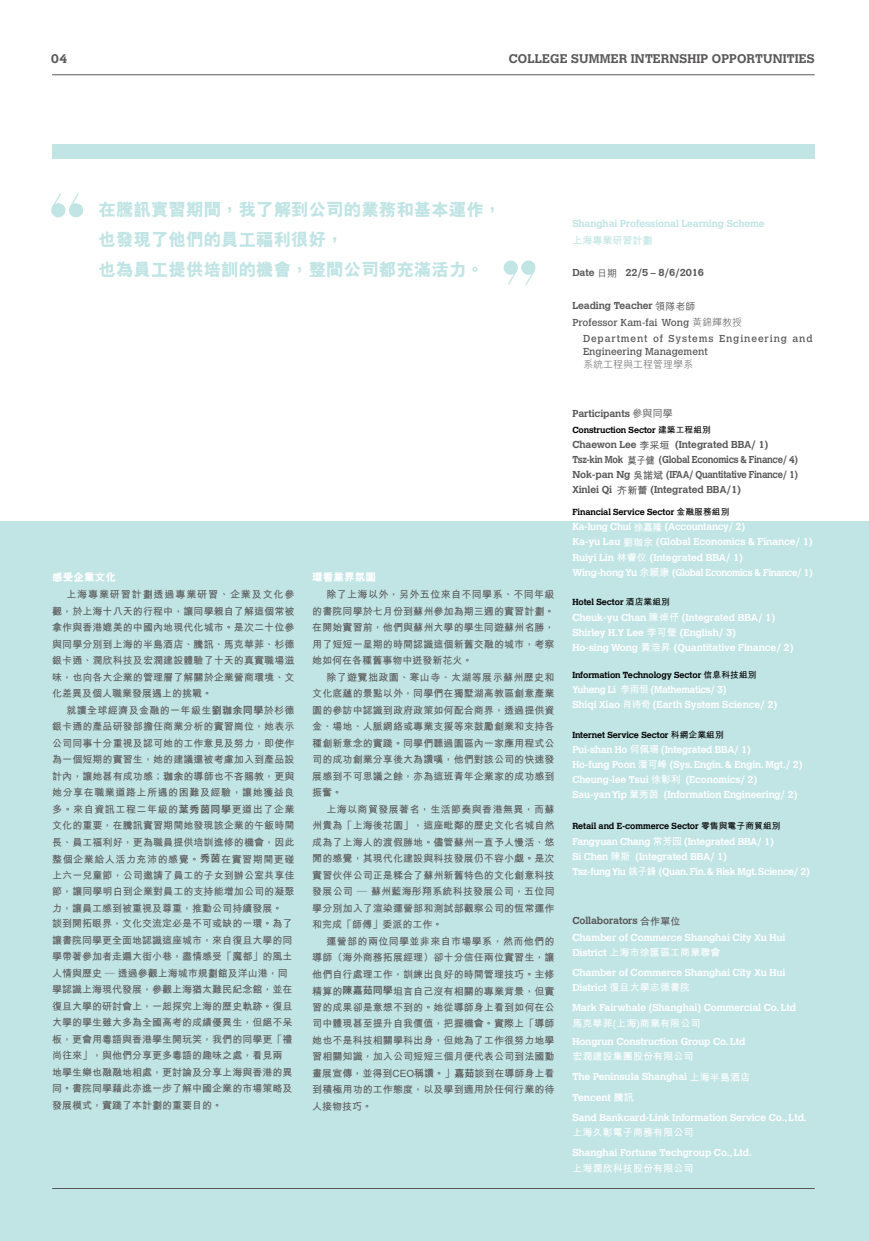
<style>
.page{position:relative;width:869px;height:1241px;background:#fff}
.page>*{position:absolute;margin:0;border:0;box-sizing:border-box;transform-origin:0 0}
.t1{font:800 17.5px/30px "M Hei HK";color:#c1e4e5}
.t2{font:700 12.5px "Calvert";letter-spacing:.01em;color:#595757}
.t3{font:800 10.62px "M Hei HK";color:#fff}
.t4{font:700 10px/16.5px "M Hei HK";color:#595757;text-align:justify}
.t5{font:700 10px/15px "Calvert";letter-spacing:-.01em;color:#fff}
.t6{font:700 10px/15px "Calvert";letter-spacing:-.03em;color:#595757}
.t7{font:700 10px "M Hei HK";letter-spacing:.01em;color:#fff}
.t8{font:700 10px/15px "Calvert";letter-spacing:-.01em;color:#fff;scale:.96 1}
.t9{font:700 10px "Calvert";letter-spacing:-.01em;color:#595757}
.t10{font:10px "Calvert";color:#595757}
.t11{font:700 10px "Calvert";letter-spacing:-.01em;color:#c1e4e5}
.t12{font:10px "Calvert";letter-spacing:.085em;color:#595757}
.t13{font:300 10px "M Hei HK";color:#595757}
.t14{font:700 10px "M Hei HK";color:#c1e4e5}
.t15{font:700 8.75px "Calvert";letter-spacing:-.01em;color:#000}
.s1{font-weight:800}
.s2{font-family:"M Hei HK";font-weight:500}
.s3{font-family:"M Hei HK";font-weight:300}
.s4{font-family:"M Hei HK"}
.s5{font-family:"Microsoft Jheng Hei"}
.s6{color:#595757}
.s7{font-family:"M Hei HK";color:#595757}
.s8{font-family:"Calvert"}
</style>
<div class="page">
<div style="left:0;top:521px;width:868px;height:719px;background:#c1e4e5"></div>
<hr style="left:52px;top:75px;width:762px;height:1px;background:#595757">
<hr style="left:52px;top:1187px;width:762px;height:1px;background:#595757">
<div style="left:52px;top:145px;width:762px;height:14px;background:#c1e4e5"></div>
<svg style="left:503px;top:260px;width:32px;height:25px"></svg>
<svg style="left:51px;top:193px;width:32px;height:25px"></svg>
<p class="t2" style="left:51px;top:51px;width:17px">04</p>
<p class="t2" style="left:508px;top:51px;width:307px">COLLEGE SUMMER INTERNSHIP OPPORTUNITIES</p>
<h1 class="t1" style="left:98px;top:194px;width:404px">在騰訊實習期間，我了解到公司的業務和基本運作，也發現了他們的員工福利很好，<br>也為員工提供培訓的機會，整間公司都充滿活力。</h1>
<p class="t3" style="left:52px;top:571px;width:65px">感受企業文化</p>
<p class="t4" style="left:52px;top:585px;width:244px;text-indent:14px">上海專業研習計劃透過專業研習、企業及文化參觀，於上海十八天的行程中，讓同學親自了解這個常被拿作與香港媲美的中國內地現代化城市。是次二十位參與同學分別到上海的半島酒店、騰訊、馬克華菲、杉德銀卡通、潤欣科技及宏潤建設體驗了十天的真實職場滋味，也向各大企業的管理層了解關於企業營商環境、文化差異及個人職業發展遇上的挑戰。</p>
<p class="t4" style="left:52px;top:701px;width:244px;text-indent:14px">就讀全球經濟及金融的一年級生<span class="s1">劉珈余同學</span>於杉德銀卡通的產品研發部擔任商業分析的實習崗位，她表示公司同事十分重視及認可她的工作意見及努力，即使作為一個短期的實習生，她的建議還被考慮加入到產品設計內，讓她甚有成功感；<span class="s1">珈余</span>的導師也不吝賜教，更與她分享在職業道路上所遇的困難及經驗，讓她獲益良多。來自資訊工程二年級的<span class="s1">葉秀茵同學</span>更道出了企業文化的重要，在騰訊實習期間她發現該企業的午飯時間長、員工福利好，更為職員提供培訓進修的機會，因此整個企業給人活力充沛的感覺。<span class="s1">秀茵</span>在實習期間更碰上六一兒童節，公司邀請了員工的子女到辦公室共享佳節，讓同學明白到企業對員工的支持能增加公司的凝聚力，讓員工感到被重視及尊重，推動公司持續發展。</p>
<p class="t4" style="left:52px;top:914px;width:241px;text-align:left">談到開拓眼界，文化交流定必是不可或缺的一環。為了讓書院同學更全面地認識這座城市，來自復旦大學的同學帶著參加者走遍大街小巷，盡情感受「魔都」的風土人情與歷史 ─ 透過參觀上海城巿規劃館及洋山港，同學認識上海現代發展，參觀上海猶太難民紀念館，並在復旦大學的研討會上，一起探究上海的歷史軌跡。復旦大學的學生雖大多為全國高考的成績優異生，但絕不呆板，更會用粵語與香港學生開玩笑，我們的同學更「禮尚往來」，與他們分享更多粵語的趣味之處，看見兩地學生樂也融融地相處，更討論及分享上海與香港的異同。書院同學藉此亦進一步了解中國企業的市場策略及發展模式，實踐了本計劃的重要目的。</p>
<p class="t3" style="left:312px;top:571px;width:65px">環看業界氛圍</p>
<p class="t4" style="left:312px;top:585px;width:244px;text-indent:14px">除了上海以外，另外五位來自不同學系、不同年級的書院同學於七月份到蘇州參加為期三週的實習計劃。在開始實習前，他們與蘇州大學的學生同遊蘇州名勝，用了短短一星期的時間認識這個新舊交融的城巿，考察她如何在各種舊事物中迸發新花火。</p>
<p class="t4" style="left:312px;top:667px;width:244px;text-indent:14px">除了遊覽拙政園、寒山寺、太湖等展示蘇州歷史和文化底蘊的景點以外，同學們在獨墅湖高教區創意產業園的參訪中認識到政府政策如何配合商界，透過提供資金、場地、人脈網絡或專業支援等來鼓勵創業和支持各種創新意念的實踐。同學們聽過園區內一家應用程式公司的成功創業分享後大為讚嘆，他們對該公司的快速發展感到不可思議之餘，亦為這班青年企業家的成功感到振奮。</p>
<p class="t4" style="left:312px;top:799px;width:244px;text-indent:14px">上海以商貿發展著名，生活節奏與香港無異，而蘇州貴為「上海後花園」，這座毗鄰的歷史文化名城自然成為了上海人的渡假勝地。儘管蘇州一直予人慢活、悠閒的感覺，其現代化建設與科技發展仍不容小覷。是次實習伙伴公司正是糅合了蘇州新舊特色的文化創意科技發展公司 — 蘇州藍海彤翔系統科技發展公司，五位同學分別加入了渲染運營部和測試部觀察公司的恆常運作和完成「師傅」委派的工作。</p>
<p class="t4" style="left:312px;top:931px;width:244px;text-indent:14px">運營部的兩位同學並非來自巿場學系，然而他們的導師（海外商務拓展經理）卻十分信任兩位實習生，讓他們自行處理工作，訓練出良好的時間管理技巧。主修精算的<span class="s1">陳嘉茹同學</span>坦言自己沒有相關的專業背景，但實習的成果卻是意想不到的。她從導師身上看到如何在公司中體現甚至提升自我價值，把握機會。實際上「導師她也不是科技相關學科出身，但她為了工作很努力地學習相關知識，加入公司短短三個月便代表公司到法國動畫展宣傳，並得到CEO稱讚。」<span class="s1">嘉茹</span>談到在導師身上看到積極用功的工作態度，以及學到適用於任何行業的待人接物技巧。</p>
<p class="t11" style="left:572px;top:217px;width:194px">Shanghai Professional Learning Scheme</p>
<p class="t14" style="left:572px;top:232px;width:81px">上海專業研習計劃</p>
<p class="t9" style="left:572px;top:266px;width:133px">Date <span class="s2">日期</span> 22/5 – 8/6/2016</p>
<p class="t9" style="left:572px;top:299px;width:125px">Leading Teacher <span class="s2">領隊老師</span></p>
<p class="t10" style="left:572px;top:316px;width:171px">Professor Kam-fai Wong <span class="s3">黃錦輝教授</span></p>
<p class="t12" style="left:582px;top:333px;width:231px">Department of Systems Engineering and</p>
<p class="t10" style="left:582px;top:345px;width:126px">Engineering Management</p>
<p class="t13" style="left:582px;top:359px;width:111px">系統工程與工程管理學系</p>
<p class="t9" style="left:572px;top:407px;width:102px">Participants <span class="s2">參與同學</span></p>
<p class="t15" style="left:572px;top:424px;width:140px">Construction Sector <span class="s4">建築工程組別</span></p>
<p class="t6" style="left:572px;top:437px;width:227px">Chaewon Lee <span class="s4">李采垣</span> (Integrated BBA/ 1)<br>Tsz-kin Mok <span class="s4">莫子健</span> (Global Economics &amp; Finance/ 4)<br>Nok-pan Ng <span class="s4">吳諾斌</span> (IFAA/ Quantitative Finance/ 1)<br>Xinlei Qi <span class="s4">齐新蕾</span> (Integrated BBA/1)</p>
<p class="t15" style="left:572px;top:506px;width:159px">Financial Service Sector <span class="s4">金融服務組別</span></p>
<p class="t5" style="left:572px;top:519px;width:242px">Ka-lung Chui <span class="s4">徐嘉隆</span> (Accountancy/ 2)<br>Ka-yu Lau <span class="s4">劉珈余</span> (Global Economics &amp; Finance/ 1)<br>Ruiyi Lin <span class="s4">林睿仪</span> (Integrated BBA/ 1)<br>Wing-hong Yu <span class="s4">余穎康</span> (Global Economics &amp; Finance/ 1)</p>
<p class="t15" style="left:572px;top:596px;width:99px">Hotel Sector <span class="s4">酒店業組別</span></p>
<p class="t5" style="left:572px;top:609px;width:222px">Cheuk-yu Chan <span class="s4">陳倬伃</span> (Integrated BBA/ 1)<br>Shirley H.Y Lee <span class="s4">李可瑩</span> (English/ 3)<br>Ho-sing Wong <span class="s4">黃浩昇</span> (Quantitative Finance/ 2)</p>
<p class="t15" style="left:572px;top:668px;width:186px">Information Technology Sector <span class="s4">信息科技組別</span></p>
<p class="t8" style="left:572px;top:681px;width:215px">Yuheng Li <span class="s4">李雨恒</span> (Mathematics/ 3)<br>Shiqi Xiao <span class="s4">肖</span><span class="s5">诗</span><span class="s4">奇</span> (Earth System Science/ 2)</p>
<p class="t15" style="left:572px;top:728px;width:153px">Internet Service Sector <span class="s4">科網企業組別</span></p>
<p class="t5" style="left:572px;top:741px;width:231px">Pui-shan Ho <span class="s4">何佩珊</span> (Integrated BBA/ 1)<br>Ho-fung Poon <span class="s4">潘可峰</span> (Sys. Engin. &amp; Engin. Mgt./ 2)<br>Cheung-lee Tsui <span class="s4">徐彰利</span> (Economics/ 2)<br>Sau-yan Yip <span class="s4">葉秀茵</span> (Information Engineering/ 2)</p>
<p class="t15" style="left:572px;top:820px;width:210px">Retail and E-commerce Sector <span class="s4">零售與電子商貿組別</span></p>
<p class="t5" style="left:572px;top:833px;width:239px">Fangyuan Chang <span class="s4">常芳园</span> (Integrated BBA/ 1)<br>Si Chen <span class="s4">陳斯</span> (Integrated BBA/ 1)<br>Tsz-fung Yiu <span class="s4">姚子鋒</span> (Quan. Fin. &amp; Risk Mgt. Science/ 2)</p>
<p class="t5" style="left:572px;top:912px;width:214px;line-height:16.4px"><span class="s6">Collaborators</span> <span class="s7">合作單位<br></span>Chamber of Commerce Shanghai City Xu Hui</p>
<p class="t7" style="left:572px;top:944px;width:150px"><span class="s8">District</span> 上海市徐匯區工商業聯會</p>
<p class="t5" style="left:572px;top:964px;width:214px">Chamber of Commerce Shanghai City Xu Hui<br>District <span class="s4">復旦大學志德書院</span></p>
<p class="t5" style="left:572px;top:999px;width:225px">Mark Fairwhale (Shanghai) Commercial Co. Ltd</p>
<p class="t7" style="left:572px;top:1015px;width:129px">馬克華菲(上海)商業有限公司</p>
<p class="t5" style="left:572px;top:1033px;width:175px">Hongrun Construction Group Co. Ltd</p>
<p class="t7" style="left:572px;top:1049px;width:123px">宏潤建設集團股份有限公司</p>
<p class="t5" style="left:572px;top:1066px;width:236px;line-height:20.2px">The Peninsula Shanghai <span class="s4">上海半島酒店<br></span>Tencent <span class="s4">騰訊<br></span>Sand Bankcard-Link Information Service Co., Ltd.</p>
<p class="t7" style="left:572px;top:1125px;width:123px">上海久彰電子商務有限公司</p>
<p class="t5" style="left:572px;top:1144px;width:181px">Shanghai Fortune Techgroup Co., Ltd.</p>
<p class="t7" style="left:572px;top:1160px;width:123px">上海潤欣科技股份有限公司</p>
</div>
